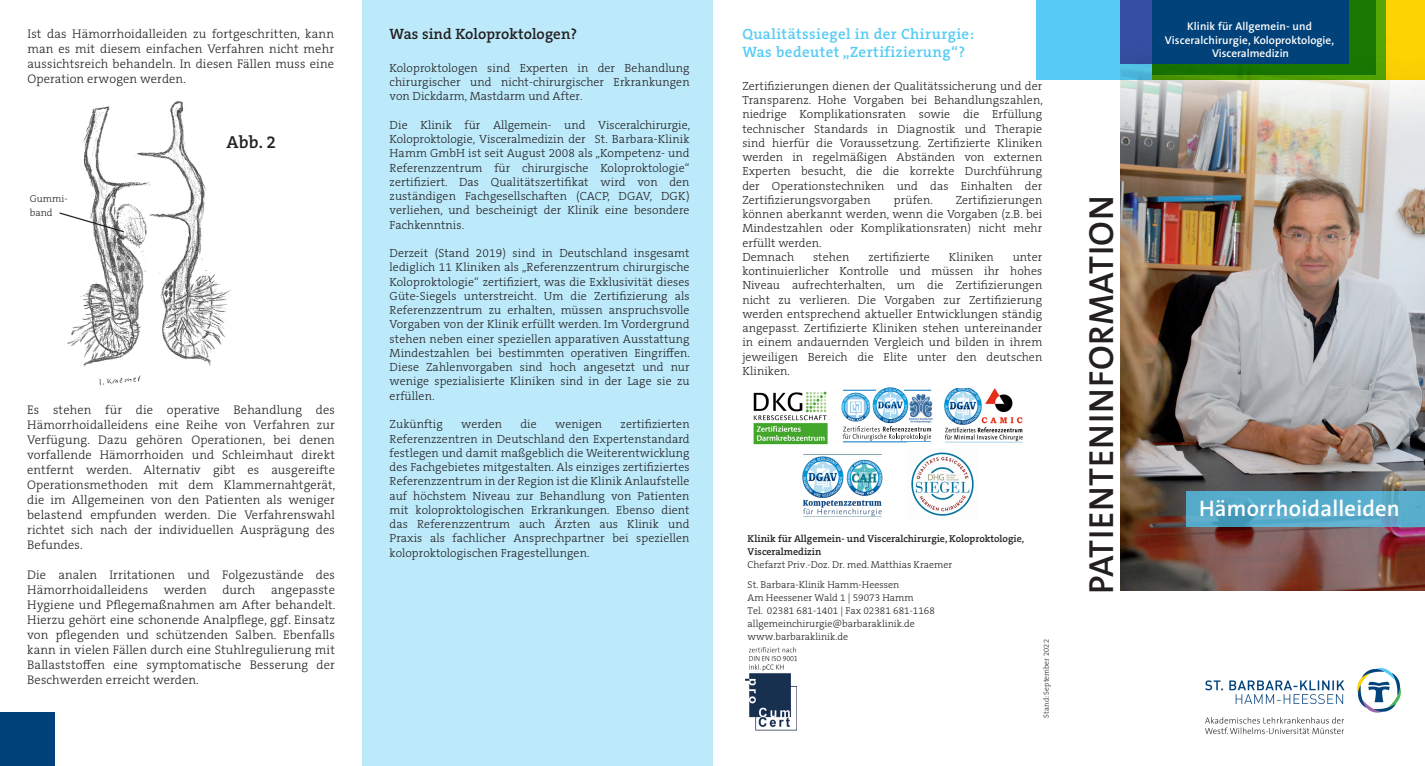
<style>
.page{position:relative;width:1425px;height:766px;background:#fff}
.page>*{position:absolute;margin:0;border:0;box-sizing:border-box;transform-origin:0 0}
.Headline__links{font:600 35px "The Sans B W6";letter-spacing:.015em;color:#231f20}
.Marginalien{font:600 22.5px "The Sans B W6";letter-spacing:.01em;color:#fff}
.Marginalien-2{font:600 17.5px "The Serif B W6";color:#231f20}
.Marginalien-3{font:600 15px "The Serif B W6";letter-spacing:.03em;color:#56cbf5}
.Marginalien-4{font:600 15px "The Serif B W6";letter-spacing:.01em;color:#231f20}
.Marginalien-5{font:300 12.5px/15px "The Serif B W3";letter-spacing:.01em;color:#231f20;text-align:justify}
.Marginalien-6{font:300 11.88px/14.2px "The Serif B W3";letter-spacing:.01em;color:#231f20;text-align:justify}
.Subline__im_Farbmodu{font:600 11.25px/13.5px "The Sans B W6";color:#fff;text-align:center}
.Marginalien-7{font:300 10px/13.8px "The Serif B W3";color:#231f20}
.Marginalien-8{font:600 10px/12.9px "The Serif B W6";color:#231f20}
.Marginalien-9{font:300 7.5px "The Serif B W3";letter-spacing:.01em;color:#231f20}
.s1{font-family:"The Serif B W3";font-weight:300}
</style>
<div class="page">
<img style="left:1120px;top:80px;width:304px;height:510px">
<img style="left:67px;top:101px;width:164px;height:285px">
<svg style="left:59px;top:211px;width:66px;height:22px"></svg>
<img style="left:1205px;top:668px;width:196px;height:67px">
<div style="left:1036px;top:0;width:349px;height:80px;background:#56cbf5"></div>
<svg style="left:1152px;top:0;width:272px;height:80px;background:#b1ba03"></svg>
<div style="left:1152px;top:0;width:223px;height:74px;background:#187701"></div>
<div style="left:1120px;top:0;width:167px;height:64px;background:#3550a3"></div>
<div style="left:1152px;top:0;width:196px;height:64px;background:#004279"></div>
<div style="left:361px;top:0;width:351px;height:765px;background:#bceafb"></div>
<div style="left:0;top:712px;width:55px;height:53px;background:#004279"></div>
<svg style="left:1185px;top:490px;width:239px;height:36px;background:#57a7c5"></svg>
<img style="left:753px;top:391px;width:74px;height:53px">
<img style="left:931px;top:401px;width:2px;height:21px">
<hr style="left:843px;top:441px;width:88px;height:1px;background:#0077c0">
<svg style="left:842px;top:388px;width:89px;height:52px"></svg>
<img style="left:878px;top:401px;width:25px;height:7px">
<div style="left:907px;top:441px;width:72px;height:80px;background:#fff"></div>
<img style="left:911px;top:452px;width:63px;height:64px">
<img style="left:944px;top:388px;width:79px;height:55px">
<img style="left:802px;top:454px;width:80px;height:62px">
<img style="left:745px;top:647px;width:52px;height:84px">
<p class="Marginalien-4" style="left:389px;top:25px;width:189px">Was sind Koloproktologen?</p>
<p class="Marginalien-6" style="left:389px;top:61px;width:301px">Koloproktologen sind Experten in der Behandlung chirurgischer und nicht-chirurgischer Erkrankungen von Dickdarm, Mastdarm und After.</p>
<p class="Marginalien-6" style="left:389px;top:118px;width:302px">Die Klinik für Allgemein- und Visceralchirurgie, Koloproktologie, Visceralmedizin der St. Barbara-Klinik Hamm GmbH ist seit August 2008 als „Kompetenz- und Referenzzentrum für chirurgische Koloproktologie“ zertifiziert. Das Qualitätszertifikat wird von den zuständigen Fachgesellschaften (CACP, DGAV, DGK) verliehen, und bescheinigt der Klinik eine besondere Fachkenntnis.</p>
<p class="Marginalien-6" style="left:389px;top:246px;width:302px">Derzeit (Stand 2019) sind in Deutschland insgesamt lediglich 11 Kliniken als „Referenzzentrum chirurgische Koloproktologie“ zertifiziert, was die Exklusivität dieses Güte-Siegels unterstreicht. Um die Zertifizierung als Referenzzentrum zu erhalten, müssen anspruchsvolle Vorgaben von der Klinik erfüllt werden. Im Vordergrund stehen neben einer speziellen apparativen Ausstattung Mindestzahlen bei bestimmten operativen Eingriffen.<br>Diese Zahlenvorgaben sind hoch angesetzt und nur wenige spezialisierte Kliniken sind in der Lage sie zu erfüllen.</p>
<p class="Marginalien-6" style="left:389px;top:417px;width:55px">Zukünftig</p>
<p class="Marginalien-6" style="left:461px;top:417px;width:42px">werden</p>
<p class="Marginalien-6" style="left:520px;top:417px;width:18px">die</p>
<p class="Marginalien-6" style="left:555px;top:417px;width:48px">wenigen</p>
<p class="Marginalien-3" style="left:742px;top:25px;width:233px">Qualitätssiegel in der Chirurgie:</p>
<p class="Marginalien-3" style="left:742px;top:43px;width:224px">Was bedeutet „Zertifizierung“?</p>
<p class="Marginalien-6" style="left:742px;top:79px;width:302px">Zertifizierungen dienen der Qualitätssicherung und der Transparenz. Hohe Vorgaben bei Behandlungszahlen, niedrige Komplikationsraten sowie die Erfüllung technischer Standards in Diagnostik und Therapie sind hierfür die Voraussetzung. Zertifizierte Kliniken werden in regelmäßigen Abständen von externen Experten besucht, die die korrekte Durchführung der Operationstechniken und das Einhalten der Zertifizierungsvorgaben</p>
<p class="Marginalien-5" style="left:27px;top:26px;width:308px">Ist das Hämorrhoidalleiden zu fortgeschritten, kann man es mit diesem einfachen Verfahren nicht mehr aussichtsreich behandeln. In diesen Fällen muss eine Operation erwogen werden.</p>
<p class="Marginalien-2" style="left:226px;top:130px;width:51px">Abb. 2</p>
<p class="Marginalien-7" style="left:30px;top:191px;width:40px">Gummi&shy;band</p>
<p class="Headline__links" style="left:1079px;top:593px;width:399px;rotate:-90deg">PATIENTENINFORMATION</p>
<p class="Marginalien-6" style="left:742px;top:193px;width:301px;text-indent:213px">Zertifizierungen können aberkannt werden, wenn die Vorgaben (z.B. bei Mindestzahlen oder Komplikationsraten) nicht mehr erfüllt werden.</p>
<p class="Marginalien-6" style="left:742px;top:250px;width:53px">Demnach</p>
<p class="Marginalien-6" style="left:813px;top:250px;width:38px">stehen</p>
<p class="Marginalien-6" style="left:868px;top:250px;width:63px">zertifizierte</p>
<p class="Marginalien-6" style="left:948px;top:250px;width:46px">Kliniken</p>
<p class="Marginalien-6" style="left:894px;top:193px;width:40px">prüfen.</p>
<p class="Marginalien-6" style="left:742px;top:250px;width:301px;text-indent:270px">unter kontinuierlicher Kontrolle und müssen ihr hohes Niveau aufrechterhalten, um die Zertifizierungen nicht zu verlieren. Die Vorgaben zur Zertifizierung werden entsprechend aktueller Entwicklungen ständig angepasst. Zertifizierte Kliniken stehen untereinander in einem andauernden Vergleich und bilden in ihrem jeweiligen Bereich die Elite unter den deutschen Kliniken.</p>
<p class="Marginalien-5" style="left:27px;top:402px;width:310px">Es stehen für die operative Behandlung des Hämorrhoidalleidens eine Reihe von Verfahren zur Verfügung. Dazu gehören Operationen, bei denen vorfallende Hämorrhoiden und Schleimhaut direkt entfernt werden. Alternativ gibt es ausgereifte Operationsmethoden mit dem Klammernahtgerät, die im Allgemeinen von den Patienten als weniger belastend empfunden werden. Die Verfahrenswahl richtet sich nach der individuellen Ausprägung des Befundes.</p>
<p class="Marginalien-5" style="left:27px;top:567px;width:309px">Die analen Irritationen und Folgezustände des<br>Hämorrhoidalleidens</p>
<p class="Marginalien-6" style="left:389px;top:417px;width:301px;text-indent:231px">zertifizierten Referenzzentren in Deutschland den Expertenstandard festlegen und damit maßgeblich die Weiterentwicklung des Fachgebietes mitgestalten. Als einziges zertifiziertes Referenzzentrum in der Region ist die Klinik Anlaufstelle auf höchstem Niveau zur Behandlung von Patienten mit koloproktologischen Erkrankungen. Ebenso dient das Referenzzentrum auch Ärzten aus Klinik und Praxis als fachlicher Ansprechpartner bei speziellen koloproktologischen Fragestellungen.</p>
<p class="Marginalien-8" style="left:747px;top:532px;width:278px">Klinik für Allgemein- und Visceralchirurgie, Koloproktologie,<br>Visceralmedizin<br><span class="s1">Chefarzt Priv.-Doz. Dr. med. Matthias Kraemer</span></p>
<p class="Marginalien-7" style="left:747px;top:577px;width:153px">St. Barbara-Klinik Hamm-Heessen</p>
<p class="Marginalien-7" style="left:747px;top:590px;width:168px">Am Heessener Wald 1 | 59073 Hamm</p>
<p class="Marginalien-7" style="left:747px;top:603px;width:189px">Tel. 02381 681-1401 | Fax 02381 681-1168</p>
<p class="Marginalien-7" style="left:747px;top:616px;width:169px">allgemeinchirurgie@barbaraklinik.de</p>
<p class="Marginalien-7" style="left:747px;top:629px;width:102px">www.barbaraklinik.de</p>
<p class="Marginalien-5" style="left:164px;top:582px;width:45px">werden</p>
<p class="Marginalien-5" style="left:223px;top:582px;width:34px">durch</p>
<p class="Marginalien-5" style="left:27px;top:582px;width:310px;text-indent:244px">angepasste Hygiene und Pflegemaßnahmen am After behandelt.<br>Hierzu gehört eine schonende Analpflege, ggf. Einsatz von pflegenden und schützenden Salben. Ebenfalls kann in vielen Fällen durch eine Stuhlregulierung mit Ballaststoffen eine symptomatische Besserung der Beschwerden erreicht werden.</p>
<p class="Marginalien-9" style="left:1041px;top:717px;width:80px;rotate:-90deg">Stand: September 2022</p>
<p class="Subline__im_Farbmodu" style="left:1164px;top:20px;width:171px">Klinik für Allgemein- und<br>Visceralchirurgie, Koloproktologie,</p>
<p class="Subline__im_Farbmodu" style="left:1212px;top:47px;width:78px">Visceralmedizin</p>
<p class="Marginalien" style="left:1199px;top:493px;width:202px">Hämorrhoidalleiden</p>
</div>
